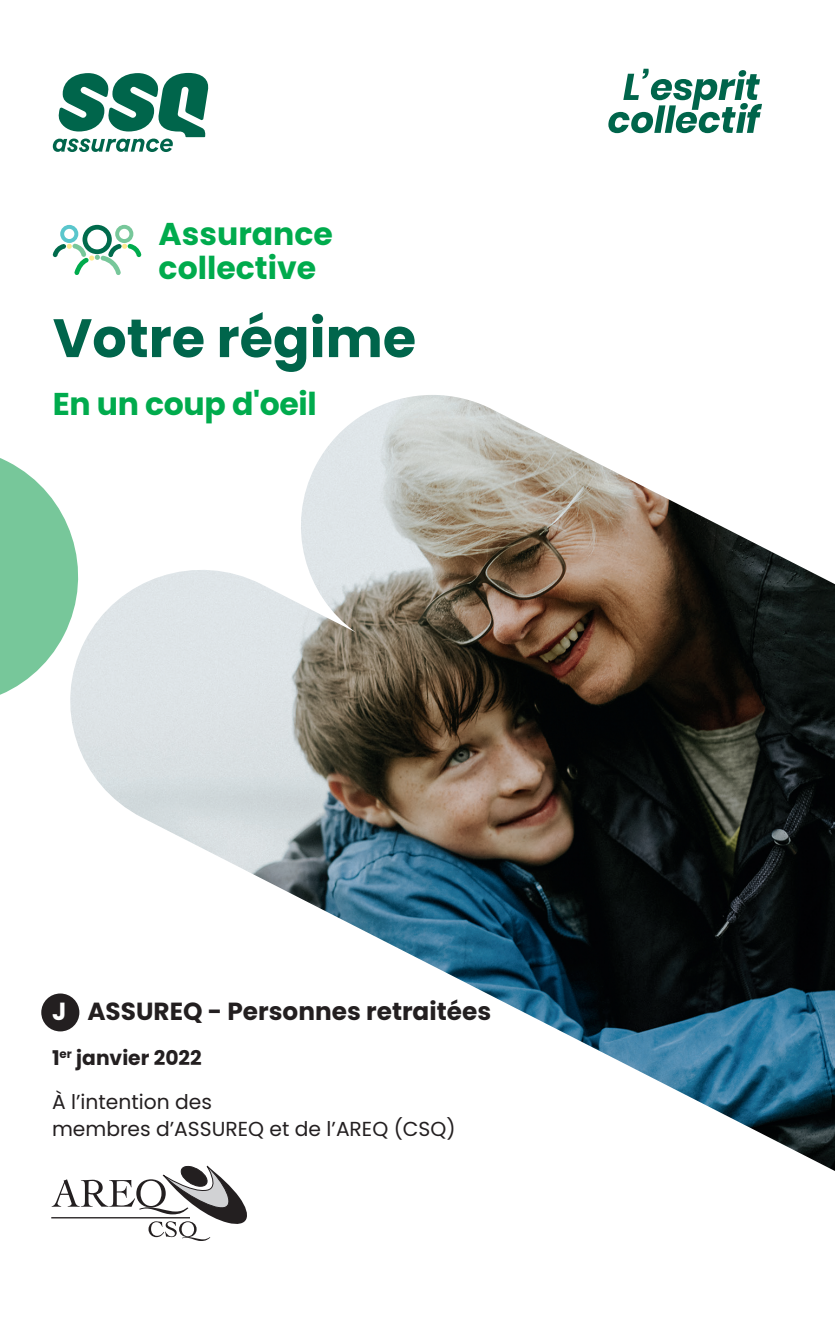
<style>
.page{position:relative;width:835px;height:1329px;background:#fff}
.page>*{position:absolute;margin:0;border:0;box-sizing:border-box;transform-origin:0 0}
.ti{font:700 54px "Poppins";color:#00654b}
.t1{font:700 31.5px "Poppins";color:#00ab4d}
.t2{font:700 24.75px "Poppins";color:#231f20}
.t3{font:20.25px "Poppins";color:#231f20}
.t4{font:700 20.25px "Poppins";color:#231f20}
.s1{color:#fff}
</style>
<div class="page">
<svg style="left:53px;top:225px;width:88px;height:50px"></svg>
<svg style="left:53px;top:73px;width:156px;height:79px"></svg>
<div style="left:41px;top:993px;width:38px;height:38px;background:#231f20;border-radius:50%"></div>
<hr style="left:51px;top:1217px;width:139px;height:1px;background:#231f20">
<svg style="left:52px;top:1171px;width:195px;height:69px"></svg>
<svg style="left:0;top:458px;width:68px;height:237px"></svg>
<img style="left:68px;top:395px;width:766px;height:776px">
<svg style="left:608px;top:69px;width:153px;height:64px"></svg>
<p class="t1" style="left:159px;top:215px;width:176px">Assurance</p>
<p class="t1" style="left:159px;top:249px;width:159px">collective</p>
<p class="ti" style="left:53px;top:307px;width:364px">Votre régime</p>
<p class="t1" style="left:53px;top:386px;width:265px">En un coup d'oeil</p>
<p class="t2" style="left:52px;top:997px;width:440px"><span class="s1">J</span> ASSUREQ - Personnes retraitées</p>
<p class="t4" style="left:52px;top:1045px;width:151px">1<sup>er</sup> janvier 2022</p>
<p class="t3" style="left:52px;top:1090px;width:161px">À l’intention des</p>
<p class="t3" style="left:52px;top:1117px;width:405px">membres d’ASSUREQ et de l’AREQ (CSQ)</p>
</div>
